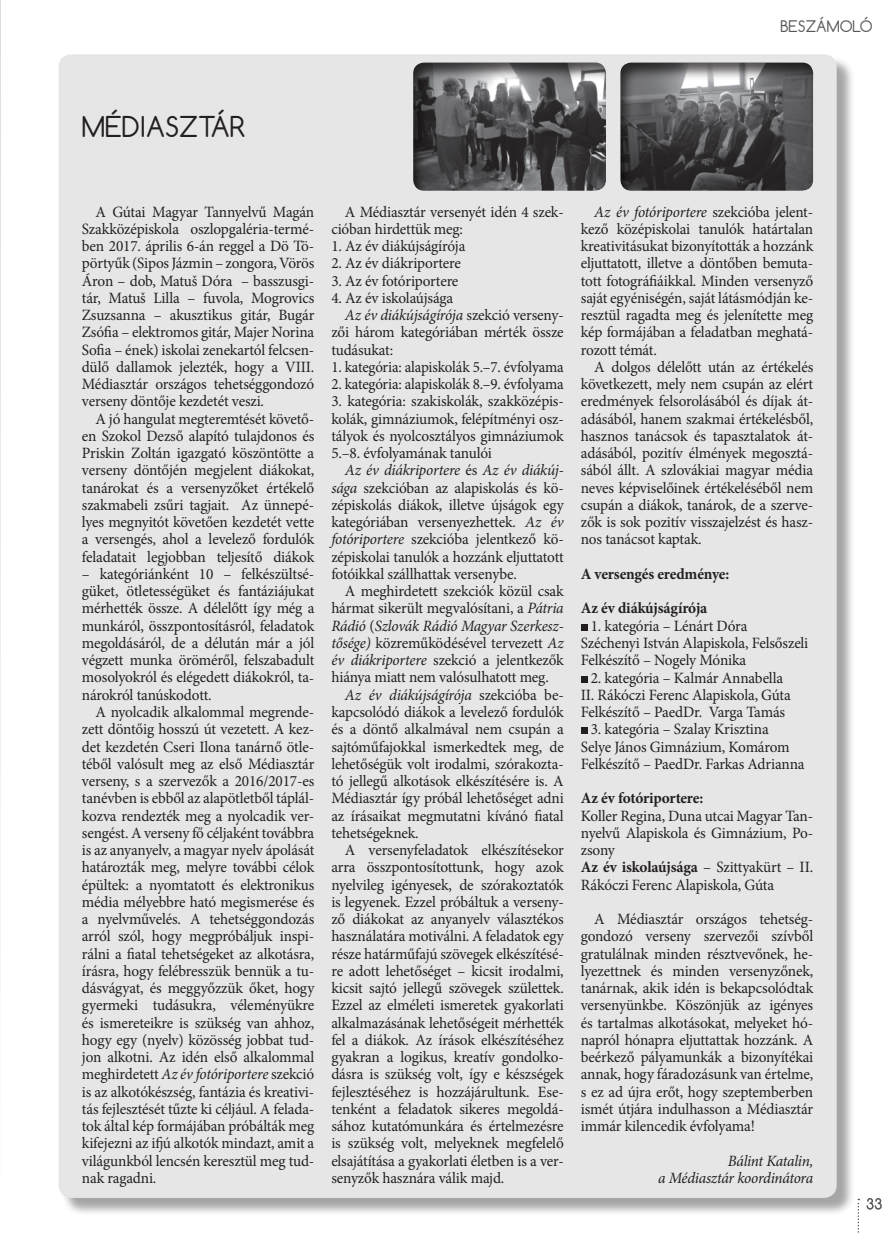
<style>
.page{position:relative;width:891px;height:1233px;background:#fff}
.page>*{position:absolute;margin:0;border:0;box-sizing:border-box;transform-origin:0 0}
.t1{font:27px "Comfortaa";color:#231f20}
.t2{font:15.75px/17.2px "Minion Pro";letter-spacing:-.01em;color:#231f20;text-align:justify}
.t3{font:italic 15.75px/17.2px "Minion Pro";letter-spacing:-.02em;color:#231f20;text-align:right}
.t4{font:15.75px "Minion Pro";letter-spacing:-.01em;color:#231f20;scale:.95 1}
.t5{font:700 15.75px/34.5px "Minion Pro";letter-spacing:-.015em;color:#231f20}
.t6{font:15px "Comfortaa";color:#57585a}
.s1{font-style:italic}
.s2{font-style:normal}
.s3{font-weight:700}
</style>
<div class="page">
<hr style="left:0;top:0;width:1px;height:1232px;background:#dcdddf">
<svg style="left:867px;top:1198px;width:15px;height:11px"></svg>
<svg style="left:858px;top:1198px;width:1px;height:35px"></svg>
<div style="left:61px;top:57px;width:794px;height:1159px;background:#231f20;opacity:.75"></div>
<div style="left:59px;top:54px;width:778px;height:1143px;background:#e6e6e7;border-radius:13px"></div>
<div style="left:581px;top:624px;width:7px;height:6px;background:#231f20"></div>
<div style="left:581px;top:675px;width:7px;height:7px;background:#231f20"></div>
<div style="left:581px;top:727px;width:7px;height:7px;background:#231f20"></div>
<div style="left:619px;top:62px;width:195px;height:129px;background:#231f20;opacity:.75"></div>
<div style="left:412px;top:62px;width:195px;height:129px;background:#231f20;opacity:.75"></div>
<p class="t6" style="left:780px;top:17px;width:12px">BESZÁMOLÓ</p>
<h1 class="t1" style="left:82px;top:110px;width:165px">Médiasztár</h1>
<p class="t2" style="left:82px;top:203px;width:234px;text-indent:14px">A Gútai Magyar Tannyelvű Magán Szakközépiskola oszlopgaléria-termé&shy;ben 2017. április 6-án reggel a Dö Tö&shy;pörtyűk (Sipos Jázmin – zongora, Vörös Áron – dob, Matuš Dóra – basszusgi&shy;tár, Matuš Lilla – fuvola, Mogrovics Zsuzsanna – akusztikus gitár, Bugár Zsófia – elektromos gitár, Majer Norina Sofia – ének) iskolai zenekartól felcsen&shy;dülő dallamok jelezték, hogy a VIII.<br>Médiasztár országos tehetséggondozó verseny döntője kezdetét veszi.</p>
<p class="t2" style="left:82px;top:410px;width:234px;text-indent:14px">A jó hangulat megteremtését követő&shy;en Szokol Dezső alapító tulajdonos és Priskin Zoltán igazgató köszöntötte a verseny döntőjén megjelent diákokat, tanárokat és a versenyzőket értékelő szakmabeli zsűri tagjait. Az ünnepé&shy;lyes megnyitót követően kezdetét vette a versengés, ahol a levelező fordulók feladatait legjobban teljesítő diákok</p>
<p class="t2" style="left:82px;top:565px;width:234px">– kategóriánként 10 – felkészültsé&shy;güket, ötletességüket és fantáziájukat mérhették össze. A délelőtt így még a munkáról, összpontosításról, feladatok megoldásáról, de a délután már a jól végzett munka öröméről, felszabadult mosolyokról és elégedett diákokról, ta&shy;nárokról tanúskodott.</p>
<p class="t2" style="left:82px;top:703px;width:234px;text-indent:14px">A nyolcadik alkalommal megrende&shy;zett döntőig hosszú út vezetett. A kez&shy;det kezdetén Cseri Ilona tanárnő ötle&shy;téből valósult meg az első Médiasztár verseny, s a szervezők a 2016/2017-es tanévben is ebből az alapötletből táplál&shy;kozva rendezték meg a nyolcadik ver&shy;sengést. A verseny fő céljaként továbbra is az anyanyelv, a magyar nyelv ápolását határozták meg, melyre további célok épültek: a nyomtatott és elektronikus média mélyebbre ható megismerése és a nyelvművelés. A tehetséggondozás arról szól, hogy megpróbáljuk inspi&shy;rálni a fiatal tehetségeket az alkotásra, írásra, hogy felébresszük bennük a tu&shy;dásvágyat, és meggyőzzük őket, hogy gyermeki tudásukra, véleményükre és ismereteikre is szükség van ahhoz, hogy egy (nyelv) közösség jobbat tud&shy;jon alkotni. Az idén első alkalommal meghirdetett <span class="s1">Az év fotóriportere</span> szekció is az alkotókészség, fantázia és kreativi&shy;tás fejlesztését tűzte ki céljául. A felada&shy;tok által kép formájában próbálták meg kifejezni az ifjú alkotók mindazt, amit a világunkból lencsén keresztül meg tud&shy;nak ragadni.</p>
<p class="t2" style="left:331px;top:203px;width:234px;text-indent:14px">A Médiasztár versenyét idén 4 szek&shy;cióban hirdettük meg:</p>
<p class="t2" style="left:331px;top:237px;width:136px">1. Az év diákújságírója</p>
<p class="t2" style="left:331px;top:255px;width:131px">2. Az év diákriportere</p>
<p class="t2" style="left:331px;top:272px;width:129px">3. Az év fotóriportere</p>
<p class="t2" style="left:331px;top:289px;width:123px">4. Az év iskolaújsága</p>
<p class="t3" style="left:345px;top:306px;width:220px">Az év diákújságírója <span class="s2">szekció verseny-</span></p>
<p class="t2" style="left:331px;top:324px;width:234px">zői három kategóriában mérték össze</p>
<p class="t2" style="left:331px;top:341px;width:63px">tudásukat:</p>
<p class="t4" style="left:331px;top:356px;width:246px">1. kategória: alapiskolák 5.–7. évfolyama</p>
<p class="t4" style="left:331px;top:373px;width:246px">2. kategória: alapiskolák 8.–9. évfolyama</p>
<p class="t2" style="left:331px;top:393px;width:234px">3. kategória: szakiskolák, szakközépis&shy;kolák, gimnáziumok, felépítményi osz&shy;tályok és nyolcosztályos gimnáziumok 5.–8. évfolyamának tanulói</p>
<p class="t2" style="left:331px;top:462px;width:234px;text-indent:14px"><span class="s1">Az év diákriportere</span> és <span class="s1">Az év diákúj&shy;sága</span> szekcióban az alapiskolás és kö&shy;zépiskolás diákok, illetve újságok egy kategóriában versenyezhettek. <span class="s1">Az év fotóriportere</span> szekcióba jelentkező kö&shy;zépiskolai tanulók a hozzánk eljuttatott fotóikkal szállhattak versenybe.</p>
<p class="t2" style="left:345px;top:582px;width:220px">A meghirdetett szekciók közül csak</p>
<p class="t2" style="left:331px;top:600px;width:234px">hármat sikerült megvalósítani, a <span class="s1">Pátria</span></p>
<p class="t3" style="left:331px;top:617px;width:234px">Rádió <span class="s2">(</span>Szlovák Rádió Magyar Szerkesz-</p>
<p class="t2" style="left:331px;top:634px;width:234px"><span class="s1">tősége)</span> közreműködésével tervezett <span class="s1">Az</span></p>
<p class="t2" style="left:331px;top:651px;width:234px"><span class="s1">év diákriportere</span> szekció a jelentkezők</p>
<p class="t2" style="left:331px;top:669px;width:219px">hiánya miatt nem valósulhatott meg.</p>
<p class="t3" style="left:345px;top:686px;width:220px">Az év diákújságírója <span class="s2">szekcióba be-</span></p>
<p class="t2" style="left:331px;top:703px;width:234px">kapcsolódó diákok a levelező fordulók</p>
<p class="t2" style="left:331px;top:720px;width:234px">és a döntő alkalmával nem csupán a</p>
<p class="t2" style="left:331px;top:738px;width:234px">sajtóműfajokkal ismerkedtek meg, de</p>
<p class="t2" style="left:331px;top:755px;width:234px">lehetőségük volt irodalmi, szórakozta-</p>
<p class="t2" style="left:331px;top:772px;width:234px">tó jellegű alkotások elkészítésére is. A</p>
<p class="t2" style="left:331px;top:789px;width:234px">Médiasztár így próbál lehetőséget adni</p>
<p class="t2" style="left:331px;top:807px;width:234px">az írásaikat megmutatni kívánó fiatal</p>
<p class="t2" style="left:331px;top:824px;width:89px">tehetségeknek.</p>
<p class="t2" style="left:345px;top:841px;width:220px">A versenyfeladatok elkészítésekor</p>
<p class="t2" style="left:331px;top:858px;width:234px">arra összpontosítottunk, hogy azok</p>
<p class="t2" style="left:331px;top:876px;width:234px">nyelvileg igényesek, de szórakoztatók</p>
<p class="t2" style="left:331px;top:893px;width:234px">is legyenek. Ezzel próbáltuk a verseny-</p>
<p class="t2" style="left:331px;top:910px;width:234px">ző diákokat az anyanyelv választékos</p>
<p class="t2" style="left:331px;top:927px;width:234px">használatára motiválni. A feladatok egy</p>
<p class="t2" style="left:331px;top:945px;width:234px">része határműfajú szövegek elkészítésé-</p>
<p class="t2" style="left:331px;top:962px;width:234px">re adott lehetőséget – kicsit irodalmi,</p>
<p class="t2" style="left:331px;top:979px;width:234px">kicsit sajtó jellegű szövegek születtek.</p>
<p class="t2" style="left:331px;top:996px;width:234px">Ezzel az elméleti ismeretek gyakorlati</p>
<p class="t2" style="left:331px;top:1014px;width:234px">alkalmazásának lehetőségeit mérhették</p>
<p class="t2" style="left:331px;top:1031px;width:234px">fel a diákok. Az írások elkészítéséhez</p>
<p class="t2" style="left:331px;top:1048px;width:234px">gyakran a logikus, kreatív gondolko-</p>
<p class="t2" style="left:331px;top:1065px;width:234px">dásra is szükség volt, így e készségek</p>
<p class="t2" style="left:331px;top:1083px;width:234px">fejlesztéséhez is hozzájárultunk. Ese-</p>
<p class="t2" style="left:331px;top:1100px;width:234px">tenként a feladatok sikeres megoldá-</p>
<p class="t2" style="left:331px;top:1117px;width:234px">sához kutatómunkára és értelmezésre</p>
<p class="t2" style="left:331px;top:1134px;width:234px">is szükség volt, melyeknek megfelelő</p>
<p class="t2" style="left:331px;top:1152px;width:234px">elsajátítása a gyakorlati életben is a ver-</p>
<p class="t2" style="left:331px;top:1169px;width:175px">senyzők hasznára válik majd.</p>
<p class="t2" style="left:581px;top:203px;width:234px;text-indent:13px"><span class="s1">Az év fotóriportere</span> szekcióba jelent&shy;kező középiskolai tanulók határtalan kreativitásukat bizonyították a hozzánk eljuttatott, illetve a döntőben bemuta&shy;tott fotográfiáikkal. Minden versenyző saját egyéniségén, saját látásmódján ke&shy;resztül ragadta meg és jelenítette meg kép formájában a feladatban meghatá&shy;rozott témát.</p>
<p class="t2" style="left:581px;top:358px;width:234px;text-indent:14px">A dolgos délelőtt után az értékelés következett, mely nem csupán az elért eredmények felsorolásából és díjak át&shy;adásából, hanem szakmai értékelésből, hasznos tanácsok és tapasztalatok át&shy;adásából, pozitív élmények megosztá&shy;sából állt. A szlovákiai magyar média neves képviselőinek értékeléséből nem csupán a diákok, tanárok, de a szerve&shy;zők is sok pozitív visszajelzést és hasz&shy;nos tanácsot kaptak.</p>
<p class="t5" style="left:581px;top:556px;width:150px">A versengés eredménye:<br>Az év diákújságírója</p>
<p class="t2" style="left:581px;top:617px;width:229px;text-align:left;text-indent:10px">1. kategória – Lénárt Dóra<br>Széchenyi István Alapiskola, Felsőszeli<br>Felkészítő – Nogely Mónika</p>
<p class="t2" style="left:581px;top:669px;width:212px;text-align:center">2. kategória – Kalmár Annabella<br>II. Rákóczi Ferenc Alapiskola, Gúta<br>Felkészítő – PaedDr. Varga Tamás</p>
<p class="t2" style="left:581px;top:720px;width:225px;text-align:left;text-indent:10px">3. kategória – Szalay Krisztina<br>Selye János Gimnázium, Komárom<br>Felkészítő – PaedDr. Farkas Adrianna</p>
<p class="t5" style="left:581px;top:780px;width:124px">Az év fotóriportere:</p>
<p class="t2" style="left:581px;top:807px;width:234px;text-align:left">Koller Regina, Duna utcai Magyar Tan&shy;nyelvű Alapiskola és Gimnázium, Po&shy;zsony<br><span class="s3">Az év iskolaújsága</span> – Szittyakürt – II.<br>Rákóczi Ferenc Alapiskola, Gúta</p>
<p class="t2" style="left:581px;top:910px;width:234px;text-indent:14px">A Médiasztár országos tehetség&shy;gondozó verseny szervezői szívből gratulálnak minden résztvevőnek, he&shy;lyezettnek és minden versenyzőnek, tanárnak, akik idén is bekapcsolódtak versenyünkbe. Köszönjük az igényes és tartalmas alkotásokat, melyeket hó&shy;napról hónapra eljuttattak hozzánk. A beérkező pályamunkák a bizonyítékai annak, hogy fáradozásunk van értelme, s ez ad újra erőt, hogy szeptemberben ismét útjára indulhasson a Médiasztár immár kilencedik évfolyama!</p>
<p class="t3" style="left:658px;top:1151px;width:157px">Bálint Katalin,<br>a Médiasztár koordinátora</p>
</div>
